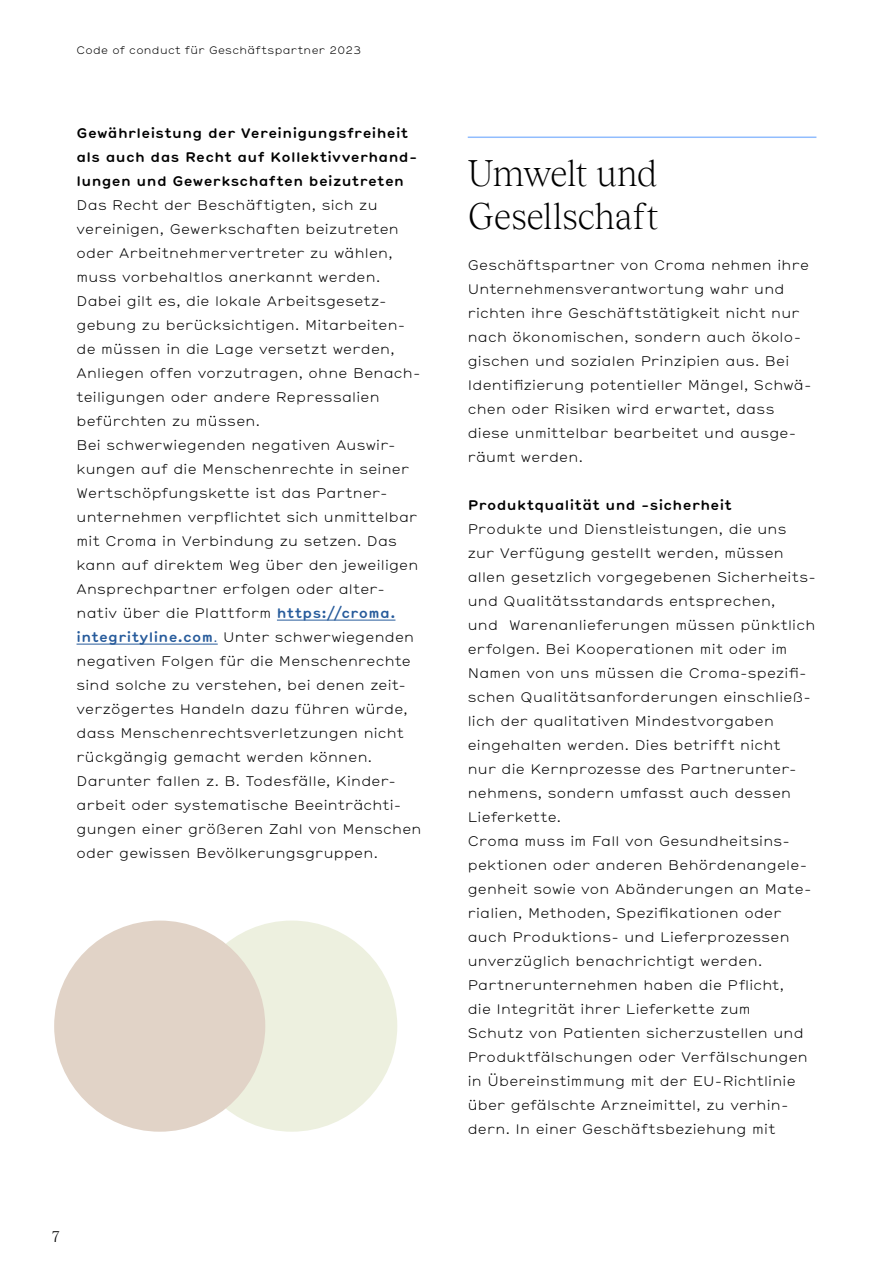
<style>
.page{position:relative;width:893px;height:1263px;background:#fff}
.page>*{position:absolute;margin:0;border:0;box-sizing:border-box;transform-origin:0 0}
.t1{font:300 36px/43.2px "Tobias";letter-spacing:-.005em;color:#000}
.t2{font:300 15px "Tobias";color:#000}
.t3{font:300 13.5px/24px "Hermes";letter-spacing:.02em;color:#000}
.t4{font:700 13.5px/24px "Hermes";letter-spacing:.025em;color:#000}
.t5{font:300 10.5px "Hermes";letter-spacing:.035em;color:#000}
.s1{font-weight:700;color:#275b9b}
.s2{color:#275b9b}
</style>
<div class="page">
<hr style="left:277px;top:620px;width:118px;height:1px;background:#275b9b">
<hr style="left:77px;top:644px;width:141px;height:1px;background:#275b9b">
<hr style="left:468px;top:137px;width:348px;height:1px;background:#91bdfe">
<div style="left:186px;top:920px;width:211px;height:212px;background:#edf0df;border-radius:50%"></div>
<div style="left:54px;top:920px;width:211px;height:212px;background:#e1d3c7;border-radius:50%"></div>
<p class="t5" style="left:77px;top:43px;width:286px">Code of conduct für Geschäftspartner 2023</p>
<p class="t4" style="left:77px;top:120px;width:342px">Gewährleistung der Vereinigungsfreiheit als auch das Recht auf Kollektivverhand&shy;lungen und Gewerkschaften beizutreten</p>
<p class="t3" style="left:77px;top:192px;width:346px">Das Recht der Beschäftigten, sich zu vereinigen, Gewerkschaften beizutreten oder Arbeitnehmervertreter zu wählen, muss vorbehaltlos anerkannt werden.<br>Dabei gilt es, die lokale Arbeitsgesetz&shy;gebung zu berücksichtigen. Mitarbeiten&shy;de müssen in die Lage versetzt werden, Anliegen offen vorzutragen, ohne Benach&shy;teiligungen oder andere Repressalien befürchten zu müssen.<br>Bei schwerwiegenden negativen Auswir&shy;kungen auf die Menschenrechte in seiner Wertschöpfungskette ist das Partner&shy;unternehmen verpflichtet sich unmittelbar mit Croma in Verbindung zu setzen. Das kann auf direktem Weg über den jeweiligen Ansprechpartner erfolgen oder alter&shy;nativ über die Plattform <span class="s1">https://croma. integrityline.com</span><span class="s2">.</span> Unter schwerwiegenden negativen Folgen für die Menschenrechte sind solche zu verstehen, bei denen zeit&shy;verzögertes Handeln dazu führen würde, dass Menschenrechtsverletzungen nicht rückgängig gemacht werden können.<br>Darunter fallen z. B. Todesfälle, Kinder&shy;arbeit oder systematische Beeinträchti&shy;gungen einer größeren Zahl von Menschen oder gewissen Bevölkerungsgruppen.</p>
<p class="t2" style="left:52px;top:1225px;width:9px">7</p>
<h1 class="t1" style="left:468px;top:148px;width:192px">Umwelt und<br>Gesellschaft</h1>
<p class="t3" style="left:468px;top:252px;width:345px">Geschäftspartner von Croma nehmen ihre Unternehmensverantwortung wahr und richten ihre Geschäftstätigkeit nicht nur nach ökonomischen, sondern auch ökolo&shy;gischen und sozialen Prinzipien aus. Bei Identifizierung potentieller Mängel, Schwä&shy;chen oder Risiken wird erwartet, dass diese unmittelbar bearbeitet und ausge&shy;räumt werden.</p>
<p class="t4" style="left:468px;top:492px;width:266px">Produktqualität und -sicherheit</p>
<p class="t3" style="left:468px;top:516px;width:350px">Produkte und Dienstleistungen, die uns zur Verfügung gestellt werden, müssen allen gesetzlich vorgegebenen Sicherheits&shy;und Qualitätsstandards entsprechen,<br>und Warenanlieferungen müssen pünktlich erfolgen. Bei Kooperationen mit oder im Namen von uns müssen die Croma-spezifi&shy;schen Qualitätsanforderungen einschließ&shy;lich der qualitativen Mindestvorgaben eingehalten werden. Dies betrifft nicht<br>nur die Kernprozesse des Partnerunter&shy;nehmens, sondern umfasst auch dessen Lieferkette.<br>Croma muss im Fall von Gesundheitsins&shy;pektionen oder anderen Behördenangele&shy;genheit sowie von Abänderungen an Mate&shy;rialien, Methoden, Spezifikationen oder auch Produktions- und Lieferprozessen unverzüglich benachrichtigt werden.<br>Partnerunternehmen haben die Pflicht,<br>die Integrität ihrer Lieferkette zum<br>Schutz von Patienten sicherzustellen und Produktfälschungen oder Verfälschungen in Übereinstimmung mit der EU-Richtlinie über gefälschte Arzneimittel, zu verhin&shy;dern. In einer Geschäftsbeziehung mit</p>
</div>
